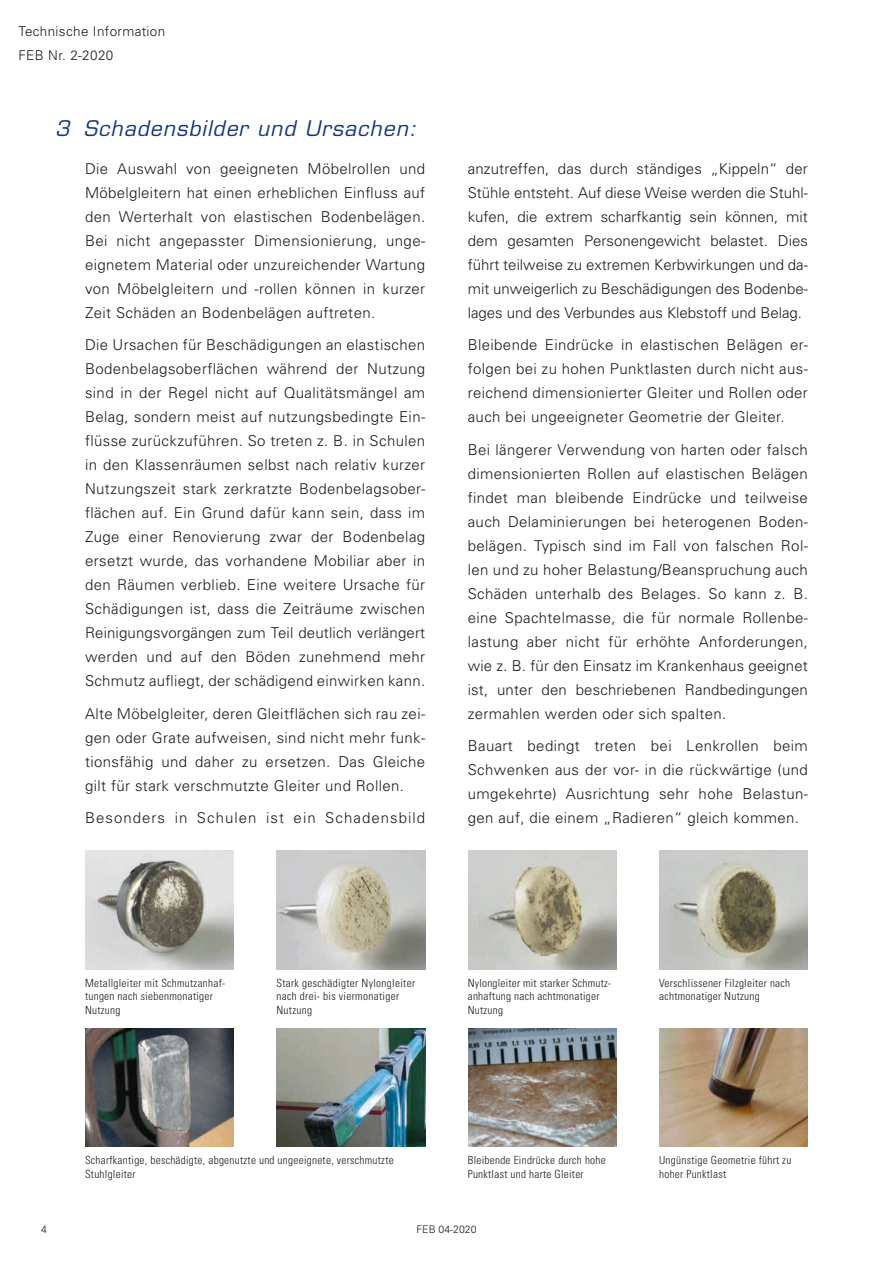
<style>
.page{position:relative;width:893px;height:1263px;background:#fff}
.page>*{position:absolute;margin:0;border:0;box-sizing:border-box;transform-origin:0 0}
.t1{font:italic 21px "Eurostile";letter-spacing:.05em;color:#14387f}
.t2{font:300 15px/24px "Univers";letter-spacing:.025em;color:#1d1d1b;text-align:justify}
.t3{font:300 15px "Univers";letter-spacing:.07em;color:#1d1d1b}
.t4{font:300 13.5px/24px "Univers";letter-spacing:.025em;color:#1d1d1b}
.t5{font:300 condensed 11.25px/13.5px "Univers";letter-spacing:.025em;color:#1d1d1b}
.t6{font:300 10.5px "Univers";color:#1d1d1b}
</style>
<div class="page">
<img style="left:85px;top:850px;width:148px;height:119px">
<img style="left:85px;top:1028px;width:148px;height:119px">
<img style="left:468px;top:850px;width:148px;height:119px">
<img style="left:468px;top:1028px;width:148px;height:119px">
<img style="left:277px;top:850px;width:148px;height:119px">
<img style="left:277px;top:1028px;width:148px;height:119px">
<img style="left:659px;top:850px;width:149px;height:119px">
<img style="left:659px;top:1028px;width:149px;height:119px">
<p class="t4" style="left:18px;top:19px;width:148px">Technische Information<br>FEB Nr. 2-2020</p>
<h1 class="t1" style="left:55px;top:116px;width:362px">3 Schadensbilder und Ursachen:</h1>
<p class="t2" style="left:85px;top:156px;width:342px">Die Auswahl von geeigneten Möbelrollen und Möbelgleitern hat einen erheblichen Einfluss auf den Werterhalt von elastischen Bodenbelägen.<br>Bei nicht angepasster Dimensionierung, unge&shy;eignetem Material oder unzureichender Wartung von Möbelgleitern und -rollen können in kurzer Zeit Schäden an Bodenbelägen auftreten.</p>
<p class="t2" style="left:85px;top:332px;width:342px">Die Ursachen für Beschädigungen an elastischen Bodenbelagsoberflächen während der Nutzung sind in der Regel nicht auf Qualitätsmängel am Belag, sondern meist auf nutzungsbedingte Ein&shy;flüsse zurückzuführen. So treten z. B. in Schulen in den Klassenräumen selbst nach relativ kurzer Nutzungszeit stark zerkratzte Bodenbelagsober&shy;flächen auf. Ein Grund dafür kann sein, dass im Zuge einer Renovierung zwar der Bodenbelag ersetzt wurde, das vorhandene Mobiliar aber in den Räumen verblieb. Eine weitere Ursache für Schädigungen ist, dass die Zeiträume zwischen Reinigungsvorgängen zum Teil deutlich verlängert werden und auf den Böden zunehmend mehr Schmutz aufliegt, der schädigend einwirken kann.</p>
<p class="t2" style="left:85px;top:701px;width:342px">Alte Möbelgleiter, deren Gleitflächen sich rau zei&shy;gen oder Grate aufweisen, sind nicht mehr funk&shy;tionsfähig und daher zu ersetzen. Das Gleiche gilt für stark verschmutzte Gleiter und Rollen.</p>
<p class="t3" style="left:85px;top:809px;width:342px">Besonders in Schulen ist ein Schadensbild</p>
<p class="t2" style="left:468px;top:156px;width:342px">anzutreffen, das durch ständiges „Kippeln“ der Stühle entsteht. Auf diese Weise werden die Stuhl&shy;kufen, die extrem scharfkantig sein können, mit dem gesamten Personengewicht belastet. Dies führt teilweise zu extremen Kerbwirkungen und da&shy;mit unweigerlich zu Beschädigungen des Bodenbe&shy;lages und des Verbundes aus Klebstoff und Belag.</p>
<p class="t2" style="left:468px;top:332px;width:342px">Bleibende Eindrücke in elastischen Belägen er&shy;folgen bei zu hohen Punktlasten durch nicht aus&shy;reichend dimensionierter Gleiter und Rollen oder auch bei ungeeigneter Geometrie der Gleiter.</p>
<p class="t2" style="left:468px;top:437px;width:342px">Bei längerer Verwendung von harten oder falsch dimensionierten Rollen auf elastischen Belägen findet man bleibende Eindrücke und teilweise auch Delaminierungen bei heterogenen Boden&shy;belägen. Typisch sind im Fall von falschen Rol&shy;len und zu hoher Belastung/Beanspruchung auch Schäden unterhalb des Belages. So kann z. B. eine Spachtelmasse, die für normale Rollenbe&shy;lastung aber nicht für erhöhte Anforderungen, wie z. B. für den Einsatz im Krankenhaus geeignet ist, unter den beschriebenen Randbedingungen zermahlen werden oder sich spalten.</p>
<p class="t2" style="left:468px;top:733px;width:342px">Bauart bedingt treten bei Lenkrollen beim Schwenken aus der vor- in die rückwärtige (und umgekehrte) Ausrichtung sehr hohe Belastun&shy;gen auf, die einem „Radieren“ gleich kommen.</p>
<p class="t5" style="left:85px;top:976px;width:142px">Metallgleiter mit Schmutzanhaf&shy;tungen nach siebenmonatiger<br>Nutzung</p>
<p class="t5" style="left:276px;top:976px;width:140px">Stark geschädigter Nylongleiter nach drei- bis viermonatiger<br>Nutzung</p>
<p class="t5" style="left:468px;top:976px;width:145px">Nylongleiter mit starker Schmutz&shy;anhaftung nach achtmonatiger<br>Nutzung</p>
<p class="t5" style="left:659px;top:976px;width:133px">Verschlissener Filzgleiter nach achtmonatiger Nutzung</p>
<p class="t5" style="left:85px;top:1153px;width:310px">Scharfkantige, beschädigte, abgenutzte und ungeeignete, verschmutzte<br>Stuhlgleiter</p>
<p class="t5" style="left:468px;top:1153px;width:140px">Bleibende Eindrücke durch hohe<br>Punktlast und harte Gleiter</p>
<p class="t6" style="left:41px;top:1223px;width:7px">4</p>
<p class="t6" style="left:416px;top:1223px;width:62px">FEB 04-2020</p>
<p class="t5" style="left:659px;top:1153px;width:134px">Ungünstige Geometrie führt zu hoher Punktlast</p>
</div>
